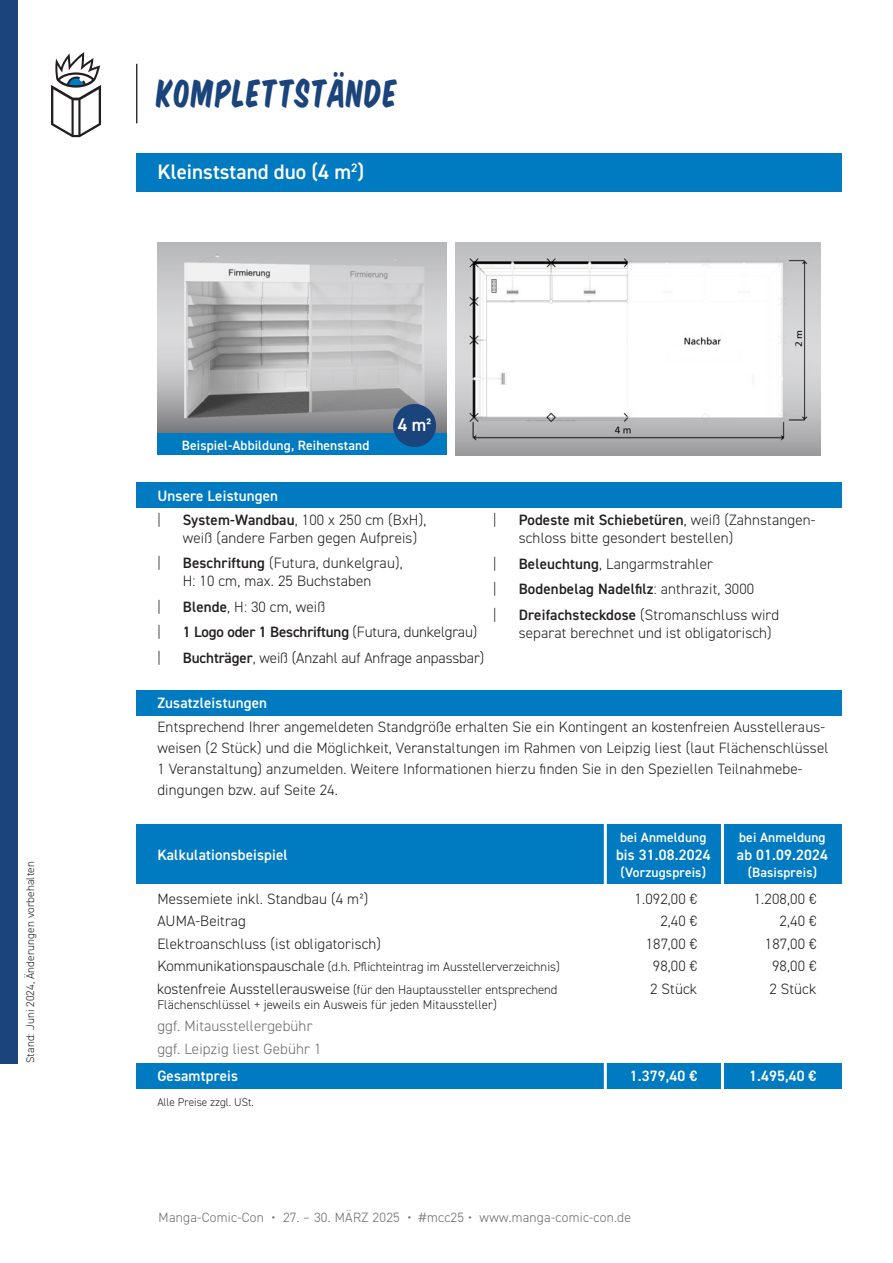
<style>
.page{position:relative;width:893px;height:1263px;background:#fff}
.page>*{position:absolute;margin:0;border:0;box-sizing:border-box;transform-origin:0 0}
.t1{font:36px "Komika Title";letter-spacing:.03em;color:#1a447b}
.t2{font:600 21px "DIN2014";color:#fff}
.t3{font:600 18.15px "DIN2014";color:#fff}
.t4{font:300 15px/18px "DIN2014";letter-spacing:.01em;color:#231f20}
.t5{font:600 15px "DIN2014";letter-spacing:.01em;color:#fff}
.t6{font:300 15px/22.5px "DIN2014";letter-spacing:.01em;color:#6c6d70}
.t7{font:600 15px "DIN2014";letter-spacing:-.01em;color:#231f20}
.t8{font:600 15px "DIN2014";letter-spacing:.01em;color:#231f20}
.t9{font:600 13.5px "DIN2014";letter-spacing:.01em;color:#fff}
.t10{font:300 13.5px "DIN2014";letter-spacing:.02em;color:#6c6d70}
.t11{font:300 12.75px "DIN2014";color:#231f20}
.t12{font:300 11.25px "DIN2014";letter-spacing:.01em;color:#231f20}
.s1{font-weight:600}
.s2{font-weight:300}
.s3{font-size:15px}
</style>
<div class="page">
<svg style="left:51px;top:52px;width:50px;height:85px"></svg>
<img style="left:157px;top:242px;width:289px;height:192px">
<div style="left:136px;top:153px;width:706px;height:38px;background:#007ac0"></div>
<div style="left:136px;top:690px;width:706px;height:25px;background:#007ac0"></div>
<div style="left:0;top:0;width:17px;height:1063px;background:#1a447b"></div>
<hr style="left:136px;top:64px;width:1px;height:59px;background:#231f20">
<div style="left:157px;top:434px;width:289px;height:21px;background:#007ac0"></div>
<div style="left:393px;top:404px;width:43px;height:43px;background:#1a447b;border-radius:50%"></div>
<div style="left:136px;top:1064px;width:706px;height:25px;background:#007ac0"></div>
<div style="left:136px;top:824px;width:706px;height:60px;background:#007ac0"></div>
<hr style="left:604px;top:822px;width:3px;height:268px;background:#fff">
<hr style="left:721px;top:822px;width:3px;height:268px;background:#fff">
<div style="left:136px;top:482px;width:706px;height:26px;background:#007ac0"></div>
<img style="left:455px;top:242px;width:366px;height:213px">
<svg style="left:668px;top:337px;width:72px;height:22px"></svg>
<p class="t12" style="left:24px;top:1063px;width:203px;rotate:-90deg">Stand: Juni 2024, Änderungen vorbehalten</p>
<h1 class="t1" style="left:157px;top:67px;width:242px">KOMPLETTSTÄNDE</h1>
<h2 class="t2" style="left:157px;top:158px;width:208px">Kleinststand duo (4 m<sup>2</sup>)</h2>
<p class="t9" style="left:182px;top:436px;width:189px">Beispiel-Abbildung, Reihenstand</p>
<p class="t3" style="left:398px;top:413px;width:35px">4 m²</p>
<p class="t5" style="left:157px;top:485px;width:122px">Unsere Leistungen</p>
<p class="t4" style="left:157px;top:510px;width:5px">|</p>
<p class="t4" style="left:183px;top:510px;width:245px"><span class="s1">System-Wandbau</span>, 100 x 250 cm (BxH), weiß (andere Farben gegen Aufpreis)</p>
<p class="t4" style="left:157px;top:554px;width:5px">|</p>
<p class="t4" style="left:183px;top:554px;width:221px"><span class="s1">Beschriftung</span> (Futura, dunkelgrau),<br>H: 10 cm, max. 25 Buchstaben</p>
<p class="t4" style="left:157px;top:597px;width:5px">|</p>
<p class="t4" style="left:183px;top:597px;width:144px"><span class="s1">Blende</span>, H: 30 cm, weiß</p>
<p class="t4" style="left:157px;top:623px;width:5px">|</p>
<p class="t7" style="left:183px;top:622px;width:296px">1 Logo oder 1 Beschriftung <span class="s2">(Futura, dunkelgrau)</span></p>
<p class="t4" style="left:157px;top:648px;width:5px">|</p>
<p class="t4" style="left:183px;top:648px;width:303px"><span class="s1">Buchträger</span>, weiß (Anzahl auf Anfrage anpassbar)</p>
<p class="t4" style="left:493px;top:511px;width:5px">|</p>
<p class="t4" style="left:519px;top:511px;width:298px"><span class="s1">Podeste mit Schiebetüren</span>, weiß (Zahnstangen&shy;schloss bitte gesondert bestellen)</p>
<p class="t4" style="left:493px;top:555px;width:5px">|</p>
<p class="t4" style="left:519px;top:555px;width:196px"><span class="s1">Beleuchtung</span>, Langarmstrahler</p>
<p class="t4" style="left:493px;top:580px;width:5px">|</p>
<p class="t8" style="left:519px;top:579px;width:237px">Bodenbelag Nadelfilz<span class="s2">: anthrazit, 3000</span></p>
<p class="t4" style="left:493px;top:606px;width:5px">|</p>
<p class="t4" style="left:519px;top:606px;width:262px"><span class="s1">Dreifachsteckdose</span> (Stromanschluss wird separat berechnet und ist obligatorisch)</p>
<p class="t5" style="left:157px;top:693px;width:111px">Zusatzleistungen</p>
<p class="t4" style="left:157px;top:716px;width:673px;line-height:21px">Entsprechend Ihrer angemeldeten Standgröße erhalten Sie ein Kontingent an kostenfreien Ausstelleraus&shy;weisen (2 Stück) und die Möglichkeit, Veranstaltungen im Rahmen von Leipzig liest (laut Flächenschlüssel 1 Veranstaltung) anzumelden. Weitere Informationen hierzu finden Sie in den Speziellen Teilnahmebe&shy;dingungen bzw. auf Seite 24.</p>
<p class="t9" style="left:620px;top:828px;width:88px">bei Anmeldung</p>
<p class="t9" style="left:739px;top:828px;width:88px">bei Anmeldung</p>
<p class="t5" style="left:157px;top:845px;width:132px">Kalkulationsbeispiel</p>
<p class="t5" style="left:616px;top:845px;width:96px">bis 31.08.2024</p>
<p class="t5" style="left:737px;top:845px;width:92px">ab 01.09.2024</p>
<p class="t9" style="left:621px;top:863px;width:87px">(Vorzugspreis)</p>
<p class="t9" style="left:748px;top:863px;width:71px">(Basispreis)</p>
<p class="t4" style="left:157px;top:889px;width:212px">Messemiete inkl. Standbau (4 m²)</p>
<p class="t4" style="left:634px;top:889px;width:64px">1.092,00 €</p>
<p class="t4" style="left:754px;top:889px;width:64px">1.208,00 €</p>
<p class="t4" style="left:157px;top:912px;width:90px">AUMA-Beitrag</p>
<p class="t4" style="left:660px;top:912px;width:38px">2,40 €</p>
<p class="t4" style="left:780px;top:912px;width:38px">2,40 €</p>
<p class="t4" style="left:157px;top:934px;width:225px">Elektroanschluss (ist obligatorisch)</p>
<p class="t4" style="left:646px;top:934px;width:53px">187,00 €</p>
<p class="t4" style="left:765px;top:934px;width:53px">187,00 €</p>
<p class="t11" style="left:157px;top:959px;width:404px"><span class="s3">Kommunikationspauschale</span> (d.h. Pflichteintrag im Ausstellerverzeichnis)</p>
<p class="t4" style="left:653px;top:957px;width:46px">98,00 €</p>
<p class="t4" style="left:772px;top:957px;width:46px">98,00 €</p>
<p class="t11" style="left:157px;top:981px;width:402px"><span class="s3">kostenfreie Ausstellerausweise</span> (für den Hauptaussteller entsprechend</p>
<p class="t4" style="left:650px;top:979px;width:49px">2 Stück</p>
<p class="t4" style="left:769px;top:979px;width:49px">2 Stück</p>
<p class="t11" style="left:157px;top:997px;width:341px">Flächenschlüssel + jeweils ein Ausweis für jeden Mitaussteller)</p>
<p class="t6" style="left:157px;top:1015px;width:166px">ggf. Mitausstellergebühr ggf. Leipzig liest Gebühr 1</p>
<p class="t5" style="left:157px;top:1066px;width:82px">Gesamtpreis</p>
<p class="t5" style="left:630px;top:1066px;width:69px">1.379,40 €</p>
<p class="t5" style="left:749px;top:1066px;width:69px">1.495,40 €</p>
<p class="t12" style="left:157px;top:1095px;width:98px">Alle Preise zzgl. USt.</p>
<p class="t10" style="left:159px;top:1209px;width:474px">Manga-Comic-Con • 27. – 30. MÄRZ 2025 • #mcc25 • www.manga-comic-con.de</p>
</div>
